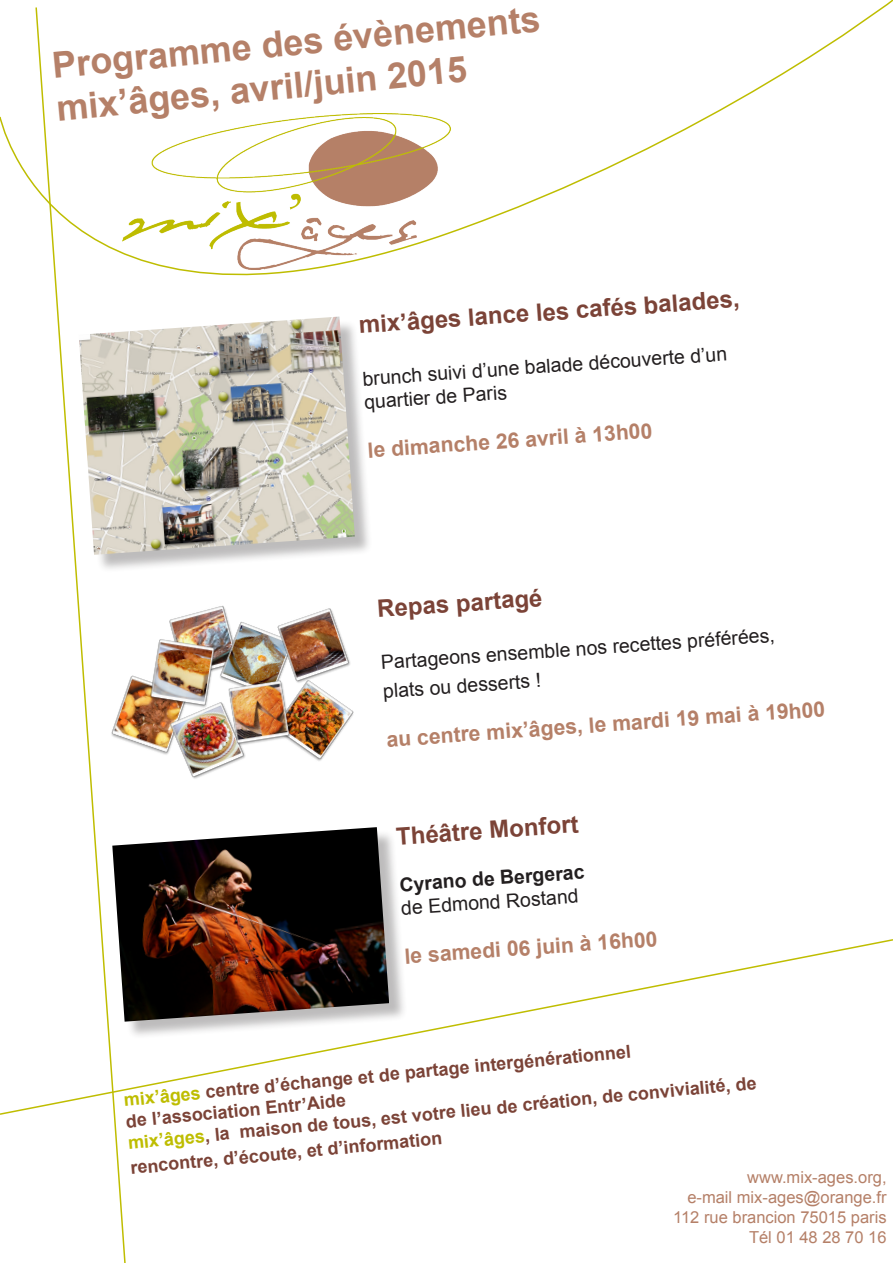
<style>
.page{position:relative;width:893px;height:1263px;background:#fff}
.page>*{position:absolute;margin:0;border:0;box-sizing:border-box;transform-origin:0 0}
.t1{font:700 36px "Arial";color:#b58068}
.t2{font:700 24px "Arial";color:#7b4337}
.t3{font:700 21.15px "Arial";color:#b58068}
.t4{font:19.5px/28.8px "Arial";color:#231f20}
.t5{font:700 19.5px/23.4px "Arial";color:#231f20}
.t6{font:700 18px "Arial";color:#7b4337}
.t7{font:16.5px "Arial";color:#b58068}
.s1{font-weight:400}
.s2{color:#bebd00}
</style>
<div class="page">
<svg style="left:0;top:0;width:893px;height:317px"></svg>
<svg style="left:35px;top:6px;width:92px;height:1257px"></svg>
<svg style="left:0;top:938px;width:893px;height:178px"></svg>
<img style="left:122px;top:113px;width:329px;height:157px">
<div style="left:115px;top:830px;width:292px;height:210px;background:#231f20;opacity:.3"></div>
<img style="left:112px;top:827px;width:277px;height:195px">
<div style="left:81px;top:319px;width:292px;height:254px;background:#231f20;opacity:.3"></div>
<img style="left:79px;top:317px;width:276px;height:238px">
<img style="left:107px;top:673px;width:60px;height:85px">
<img style="left:169px;top:605px;width:59px;height:32px">
<img style="left:216px;top:619px;width:58px;height:62px">
<img style="left:274px;top:608px;width:76px;height:69px">
<img style="left:147px;top:637px;width:72px;height:73px">
<img style="left:167px;top:698px;width:79px;height:81px">
<img style="left:270px;top:677px;width:84px;height:84px">
<img style="left:226px;top:678px;width:68px;height:69px">
<p class="t1" style="left:50px;top:44px;width:492px;rotate:-6deg">Programme des évènements</p>
<p class="t1" style="left:54px;top:86px;width:414px;rotate:-6deg">mix’âges, avril/juin 2015</p>
<p class="t2" style="left:358px;top:309px;width:383px;rotate:-4deg">mix’âges lance les cafés balades,</p>
<p class="t4" style="left:362px;top:367px;width:367px;line-height:23.4px;rotate:-4deg">brunch suivi d’une balade découverte d’un quartier de Paris</p>
<p class="t3" style="left:367px;top:436px;width:287px;rotate:-4deg">le dimanche 26 avril à 13h00</p>
<p class="t2" style="left:376px;top:593px;width:167px;rotate:-4deg">Repas partagé</p>
<p class="t4" style="left:380px;top:648px;width:396px;rotate:-4deg">Partageons ensemble nos recettes préférées, plats ou desserts !</p>
<p class="t3" style="left:385px;top:725px;width:441px;rotate:-4deg">au centre mix’âges, le mardi 19 mai à 19h00</p>
<p class="t2" style="left:395px;top:820px;width:184px;rotate:-4deg">Théâtre Monfort</p>
<p class="t5" style="left:399px;top:873px;width:187px;rotate:-4deg">Cyrano de Bergerac <span class="s1">de Edmond Rostand</span></p>
<p class="t3" style="left:404px;top:942px;width:255px;rotate:-4deg">le samedi 06 juin à 16h00</p>
<p class="t6" style="left:123px;top:1085px;width:511px;rotate:-5deg"><span class="s2">mix’âges</span> centre d’échange et de partage intergénérationnel</p>
<p class="t6" style="left:127px;top:1128px;width:633px;rotate:-5deg"><span class="s2">mix’âges</span>, la maison de tous, est votre lieu de création, de convivialité, de</p>
<p class="t6" style="left:125px;top:1108px;width:222px;rotate:-5deg">de l’association Entr’Aide</p>
<p class="t6" style="left:129px;top:1154px;width:315px;rotate:-5deg">rencontre, d’écoute, et d’information</p>
<p class="t7" style="left:747px;top:1167px;width:141px">www.mix-ages.org,</p>
<p class="t7" style="left:687px;top:1187px;width:201px">e-mail mix-ages@orange.fr</p>
<p class="t7" style="left:673px;top:1206px;width:215px">112 rue brancion 75015 paris</p>
<p class="t7" style="left:749px;top:1226px;width:139px">Tél 01 48 28 70 16</p>
</div>
